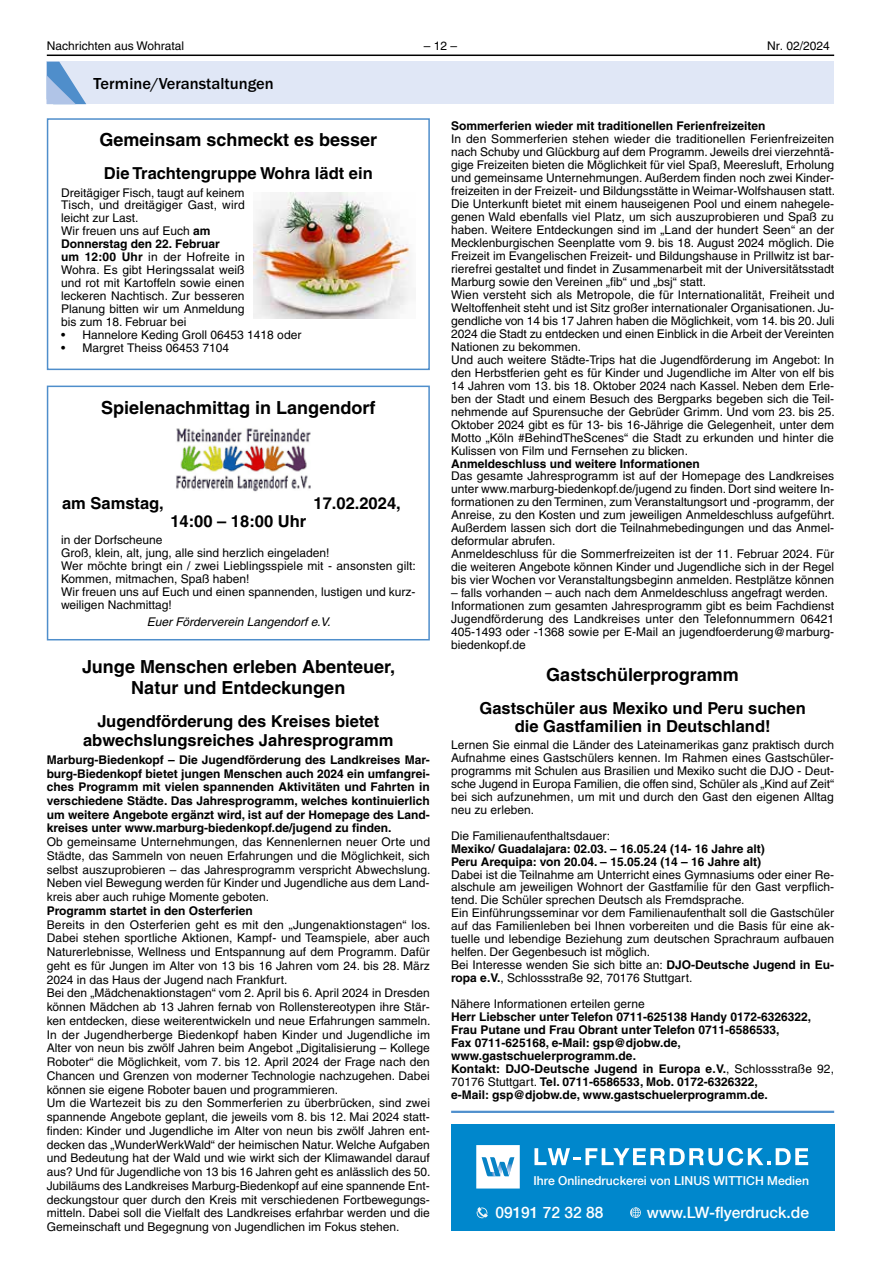
<style>
.page{position:relative;width:881px;height:1263px;background:#fff}
.page>*{position:absolute;margin:0;border:0;box-sizing:border-box;transform-origin:0 0}
.t1{font:700 18px/20.2px "Helvetica LT";color:#000;text-align:center}
.t2{font:700 16.5px/17.9px "Helvetica LT";color:#000;text-align:center}
.t3{font:500 16.5px "Franklin Gothic LT";color:#000}
.t4{font:500 15.75px "Helvetica Neue LT Com";color:#fff}
.t5{font:500 12.3px "Helvetica Neue LT Com";color:#fff}
.t6{font:12px/12.9px "Helvetica LT";color:#000}
.t7{font:700 12px/12.9px "Helvetica LT";color:#000}
.t8{font:italic 12px "Helvetica LT";color:#000}
.s1{font-weight:700}
.s2{font-weight:400}
</style>
<div class="page">
<hr style="left:47px;top:55px;width:786px;height:1px;background:#000">
<div style="left:47px;top:62px;width:786px;height:42px;background:#e0e7f6"></div>
<svg style="left:47px;top:62px;width:39px;height:42px"></svg>
<img style="left:253px;top:193px;width:157px;height:125px">
<div style="left:47px;top:118px;width:382px;height:252px;border:2px solid #4f8ecb"></div>
<img style="left:176px;top:428px;width:135px;height:64px">
<div style="left:47px;top:386px;width:382px;height:254px;border:2px solid #4f8ecb"></div>
<div style="left:451px;top:1125px;width:382px;height:106px;background:#0087cc"></div>
<svg style="left:534px;top:1148px;width:273px;height:17px"></svg>
<svg style="left:476px;top:1207px;width:11px;height:11px"></svg>
<svg style="left:476px;top:1145px;width:43px;height:43px;background:#d2e8f4"></svg>
<svg style="left:630px;top:1207px;width:10px;height:11px"></svg>
<hr style="left:451px;top:1111px;width:382px;height:2px;background:#4f8fcd">
<p class="t6" style="left:47px;top:39px;width:139px">Nachrichten aus Wohratal</p>
<p class="t6" style="left:423px;top:39px;width:35px">– 12 –</p>
<p class="t6" style="left:766px;top:39px;width:64px">Nr. 02/2024</p>
<h2 class="t3" style="left:94px;top:74px;width:182px">Termine/Veranstaltungen</h2>
<h1 class="t1" style="left:99px;top:130px;width:279px">Gemeinsam schmeckt es besser</h1>
<h2 class="t2" style="left:104px;top:164px;width:270px">Die Trachtengruppe Wohra lädt ein</h2>
<p class="t6" style="left:61px;top:186px;width:185px">Dreitägiger Fisch, taugt auf keinem<br>Tisch, und dreitägiger Gast, wird leicht zur Last.<br>Wir freuen uns auf Euch <span class="s1">am<br>Donnerstag den 22. Februar<br>um 12:00 Uhr</span> in der Hofreite in<br>Wohra. Es gibt Heringssalat weiß und rot mit Kartoffeln sowie einen leckeren Nachtisch. Zur besseren<br>Planung bitten wir um Anmeldung bis zum 18. Februar bei</p>
<p class="t6" style="left:61px;top:328px;width:242px">• Hannelore Keding Groll 06453 1418 oder</p>
<p class="t6" style="left:61px;top:341px;width:169px">• Margret Theiss 06453 7104</p>
<h1 class="t1" style="left:101px;top:397px;width:275px">Spielenachmittag in Langendorf</h1>
<h2 class="t2" style="left:62px;top:494px;width:103px">am Samstag,</h2>
<h2 class="t2" style="left:313px;top:494px;width:89px">17.02.2024,</h2>
<h2 class="t2" style="left:170px;top:512px;width:137px">14:00 – 18:00 Uhr</h2>
<p class="t6" style="left:61px;top:533px;width:356px">in der Dorfscheune<br>Groß, klein, alt, jung, alle sind herzlich eingeladen!<br>Wer möchte bringt ein / zwei Lieblingsspiele mit - ansonsten gilt:<br>Kommen, mitmachen, Spaß haben!<br>Wir freuen uns auf Euch und einen spannenden, lustigen und kurz&shy;weiligen Nachmittag!</p>
<p class="t8" style="left:147px;top:615px;width:185px">Euer Förderverein Langendorf e.V.</p>
<h1 class="t1" style="left:82px;top:657px;width:314px">Junge Menschen erleben Abenteuer,<br>Natur und Entdeckungen</h1>
<h2 class="t2" style="left:83px;top:712px;width:312px;line-height:18.6px">Jugendförderung des Kreises bietet abwechslungsreiches Jahresprogramm</h2>
<p class="t7" style="left:47px;top:752px;width:384px;line-height:13.8px;text-align:justify">Marburg-Biedenkopf – Die Jugendförderung des Landkreises Mar&shy;burg-Biedenkopf bietet jungen Menschen auch 2024 ein umfangrei&shy;ches Programm mit vielen spannenden Aktivitäten und Fahrten in verschiedene Städte. Das Jahresprogramm, welches kontinuierlich um weitere Angebote ergänzt wird, ist auf der Homepage des Land&shy;kreises unter www.marburg-biedenkopf.de/jugend zu finden.</p>
<p class="t6" style="left:47px;top:835px;width:385px;line-height:13.8px;text-align:justify">Ob gemeinsame Unternehmungen, das Kennenlernen neuer Orte und Städte, das Sammeln von neuen Erfahrungen und die Möglichkeit, sich selbst auszuprobieren – das Jahresprogramm verspricht Abwechslung.<br>Neben viel Bewegung werden für Kinder und Jugendliche aus dem Land&shy;kreis aber auch ruhige Momente geboten.</p>
<p class="t7" style="left:47px;top:904px;width:207px">Programm startet in den Osterferien</p>
<p class="t6" style="left:47px;top:917px;width:385px;line-height:13.8px">Bereits in den Osterferien geht es mit den „Jungenaktionstagen“ los.<br>Dabei stehen sportliche Aktionen, Kampf- und Teamspiele, aber auch Naturerlebnisse, Wellness und Entspannung auf dem Programm. Dafür geht es für Jungen im Alter von 13 bis 16 Jahren vom 24. bis 28. März 2024 in das Haus der Jugend nach Frankfurt.<br>Bei den „Mädchenaktionstagen“ vom 2. April bis 6. April 2024 in Dresden können Mädchen ab 13 Jahren fernab von Rollenstereotypen ihre Stär&shy;ken entdecken, diese weiterentwickeln und neue Erfahrungen sammeln.<br>In der Jugendherberge Biedenkopf haben Kinder und Jugendliche im Alter von neun bis zwölf Jahren beim Angebot „Digitalisierung – Kollege Roboter“ die Möglichkeit, vom 7. bis 12. April 2024 der Frage nach den Chancen und Grenzen von moderner Technologie nachzugehen. Dabei können sie eigene Roboter bauen und programmieren.<br>Um die Wartezeit bis zu den Sommerferien zu überbrücken, sind zwei spannende Angebote geplant, die jeweils vom 8. bis 12. Mai 2024 statt&shy;finden: Kinder und Jugendliche im Alter von neun bis zwölf Jahren ent&shy;decken das „WunderWerkWald“ der heimischen Natur. Welche Aufgaben und Bedeutung hat der Wald und wie wirkt sich der Klimawandel darauf aus? Und für Jugendliche von 13 bis 16 Jahren geht es anlässlich des 50.<br>Jubiläums des Landkreises Marburg-Biedenkopf auf eine spannende Ent&shy;deckungstour quer durch den Kreis mit verschiedenen Fortbewegungs&shy;mitteln. Dabei soll die Vielfalt des Landkreises erfahrbar werden und die Gemeinschaft und Begegnung von Jugendlichen im Fokus stehen.</p>
<p class="t7" style="left:451px;top:120px;width:316px">Sommerferien wieder mit traditionellen Ferienfreizeiten</p>
<p class="t6" style="left:451px;top:133px;width:385px">In den Sommerferien stehen wieder die traditionellen Ferienfreizeiten nach Schuby und Glückburg auf dem Programm. Jeweils drei vierzehntä&shy;gige Freizeiten bieten die Möglichkeit für viel Spaß, Meeresluft, Erholung und gemeinsame Unternehmungen. Außerdem finden noch zwei Kinder&shy;freizeiten in der Freizeit- und Bildungsstätte in Weimar-Wolfshausen statt.<br>Die Unterkunft bietet mit einem hauseigenen Pool und einem nahegele&shy;genen Wald ebenfalls viel Platz, um sich auszuprobieren und Spaß zu haben. Weitere Entdeckungen sind im „Land der hundert Seen“ an der Mecklenburgischen Seenplatte vom 9. bis 18. August 2024 möglich. Die Freizeit im Evangelischen Freizeit- und Bildungshause in Prillwitz ist bar&shy;rierefrei gestaltet und findet in Zusammenarbeit mit der Universitätsstadt Marburg sowie den Vereinen „fib“ und „bsj“ statt.<br>Wien versteht sich als Metropole, die für Internationalität, Freiheit und Weltoffenheit steht und ist Sitz großer internationaler Organisationen. Ju&shy;gendliche von 14 bis 17 Jahren haben die Möglichkeit, vom 14. bis 20. Juli 2024 die Stadt zu entdecken und einen Einblick in die Arbeit der Vereinten Nationen zu bekommen.<br>Und auch weitere Städte-Trips hat die Jugendförderung im Angebot: In den Herbstferien geht es für Kinder und Jugendliche im Alter von elf bis 14 Jahren vom 13. bis 18. Oktober 2024 nach Kassel. Neben dem Erle&shy;ben der Stadt und einem Besuch des Bergparks begeben sich die Teil&shy;nehmende auf Spurensuche der Gebrüder Grimm. Und vom 23. bis 25.<br>Oktober 2024 gibt es für 13- bis 16-Jährige die Gelegenheit, unter dem Motto „Köln #BehindTheScenes“ die Stadt zu erkunden und hinter die Kulissen von Film und Fernsehen zu blicken.</p>
<p class="t7" style="left:451px;top:457px;width:250px">Anmeldeschluss und weitere Informationen</p>
<p class="t6" style="left:451px;top:470px;width:385px">Das gesamte Jahresprogramm ist auf der Homepage des Landkreises unter www.marburg-biedenkopf.de/jugend zu finden. Dort sind weitere In&shy;formationen zu den Terminen, zum Veranstaltungsort und -programm, der Anreise, zu den Kosten und zum jeweiligen Anmeldeschluss aufgeführt.<br>Außerdem lassen sich dort die Teilnahmebedingungen und das Anmel&shy;deformular abrufen.<br>Anmeldeschluss für die Sommerfreizeiten ist der 11. Februar 2024. Für die weiteren Angebote können Kinder und Jugendliche sich in der Regel bis vier Wochen vor Veranstaltungsbeginn anmelden. Restplätze können</p>
<p class="t6" style="left:451px;top:586px;width:384px">– falls vorhanden – auch nach dem Anmeldeschluss angefragt werden.<br>Informationen zum gesamten Jahresprogramm gibt es beim Fachdienst Jugendförderung des Landkreises unter den Telefonnummern 06421<br>405-1493 oder -1368 sowie per E-Mail an jugendfoerderung@marburg&shy;biedenkopf.de</p>
<h1 class="t1" style="left:546px;top:664px;width:194px">Gastschülerprogramm</h1>
<h2 class="t2" style="left:479px;top:699px;width:328px">Gastschüler aus Mexiko und Peru suchen die Gastfamilien in Deutschland!</h2>
<p class="t6" style="left:451px;top:738px;width:384px;text-align:justify">Lernen Sie einmal die Länder des Lateinamerikas ganz praktisch durch Aufnahme eines Gastschülers kennen. Im Rahmen eines Gastschüler&shy;programms mit Schulen aus Brasilien und Mexiko sucht die DJO - Deut&shy;sche Jugend in Europa Familien, die offen sind, Schüler als „Kind auf Zeit“ bei sich aufzunehmen, um mit und durch den Gast den eigenen Alltag neu zu erleben.</p>
<p class="t6" style="left:451px;top:829px;width:160px">Die Familienaufenthaltsdauer:</p>
<p class="t7" style="left:451px;top:842px;width:315px">Mexiko/ Guadalajara: 02.03. – 16.05.24 (14- 16 Jahre alt)<br>Peru Arequipa: von 20.04. – 15.05.24 (14 – 16 Jahre alt)</p>
<p class="t6" style="left:451px;top:868px;width:384px">Dabei ist die Teilnahme am Unterricht eines Gymnasiums oder einer Re&shy;alschule am jeweiligen Wohnort der Gastfamilie für den Gast verpflich&shy;tend. Die Schüler sprechen Deutsch als Fremdsprache.<br>Ein Einführungsseminar vor dem Familienaufenthalt soll die Gastschüler auf das Familienleben bei Ihnen vorbereiten und die Basis für eine ak&shy;tuelle und lebendige Beziehung zum deutschen Sprachraum aufbauen helfen. Der Gegenbesuch ist möglich.<br>Bei Interesse wenden Sie sich bitte an: <span class="s1">DJO-Deutsche Jugend in Eu&shy;ropa e.V.</span>, Schlossstraße 92, 70176 Stuttgart.</p>
<p class="t6" style="left:451px;top:997px;width:195px">Nähere Informationen erteilen gerne</p>
<p class="t7" style="left:451px;top:1010px;width:384px">Herr Liebscher unter Telefon 0711-625138 Handy 0172-6326322, Frau Putane und Frau Obrant unter Telefon 0711-6586533,<br>Fax 0711-625168, e-Mail: gsp@djobw.de, www.gastschuelerprogramm.de.<br>Kontakt: DJO-Deutsche Jugend in Europa e.V.<span class="s2">, Schlossstraße 92, 70176 Stuttgart.</span> Tel. 0711-6586533, Mob. 0172-6326322,<br>e-Mail: gsp@djobw.de, www.gastschuelerprogramm.de.</p>
<p class="t5" style="left:533px;top:1173px;width:277px">Ihre Onlinedruckerei von LINUS WITTICH Medien</p>
<h3 class="t4" style="left:495px;top:1203px;width:109px">09191 72 32 88</h3>
<h3 class="t4" style="left:646px;top:1203px;width:163px">www.LW-flyerdruck.de</h3>
</div>
